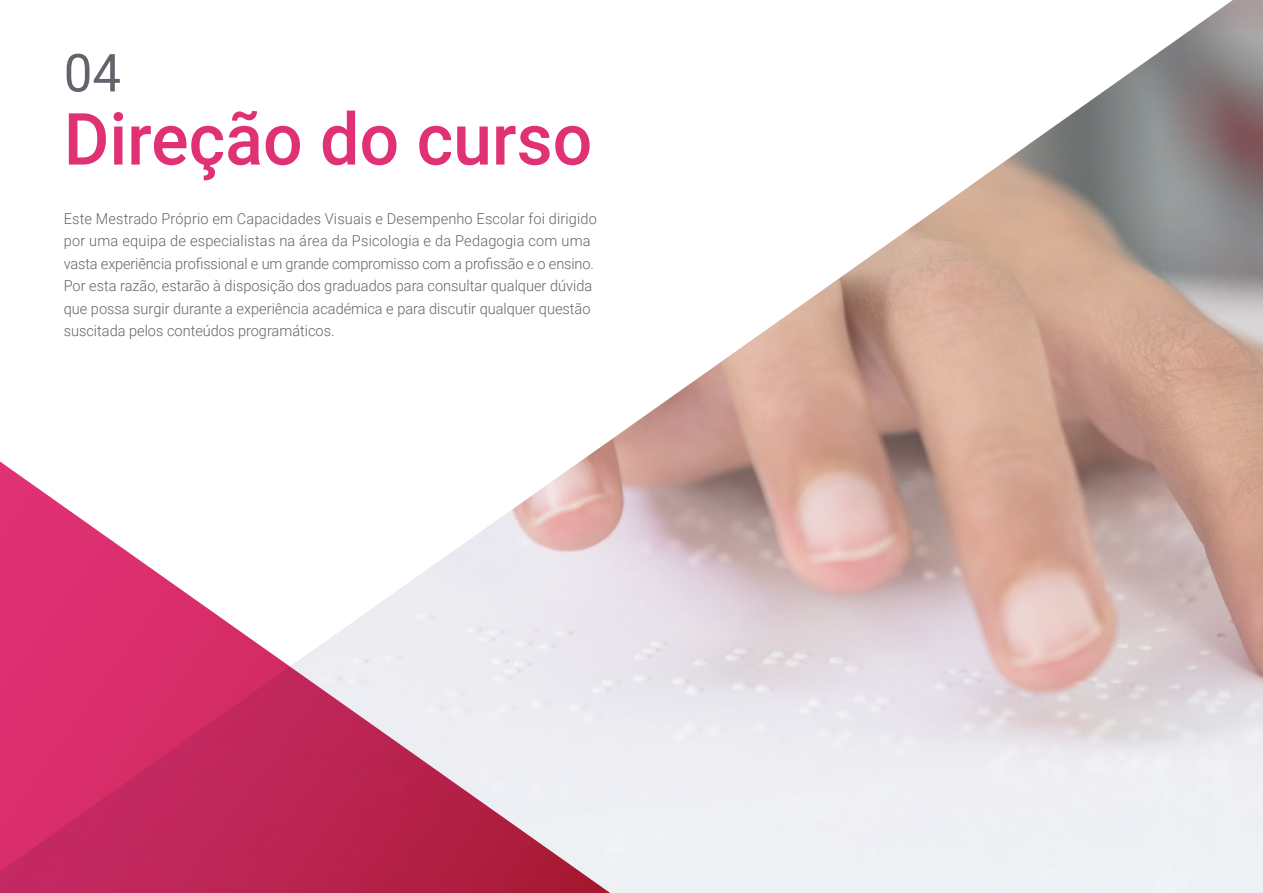
<style>
.page{position:relative;width:1263px;height:893px;background:#fff}
.page>*{position:absolute;margin:0;border:0;box-sizing:border-box;transform-origin:0 0}
.t1{font:500 72px "Roboto";color:#df3174}
.t2{font:52.5px "Roboto";color:#61646a}
.t3{font:300 15px/22.5px "Roboto";color:#61646a}
</style>
<div class="page">
<img style="left:602px;top:0;width:661px;height:893px">
<svg style="left:0;top:446px;width:640px;height:447px"></svg>
<h2 class="t2" style="left:64px;top:36px;width:59px">04</h2>
<h1 class="t1" style="left:64px;top:89px;width:530px">Direção do curso</h1>
<p class="t3" style="left:64px;top:207px;width:535px">Este Mestrado Próprio em Capacidades Visuais e Desempenho Escolar foi dirigido por uma equipa de especialistas na área da Psicologia e da Pedagogia com uma vasta experiência profissional e um grande compromisso com a profissão e o ensino.<br>Por esta razão, estarão à disposição dos graduados para consultar qualquer dúvida que possa surgir durante a experiência académica e para discutir qualquer questão suscitada pelos conteúdos programáticos.</p>
</div>
